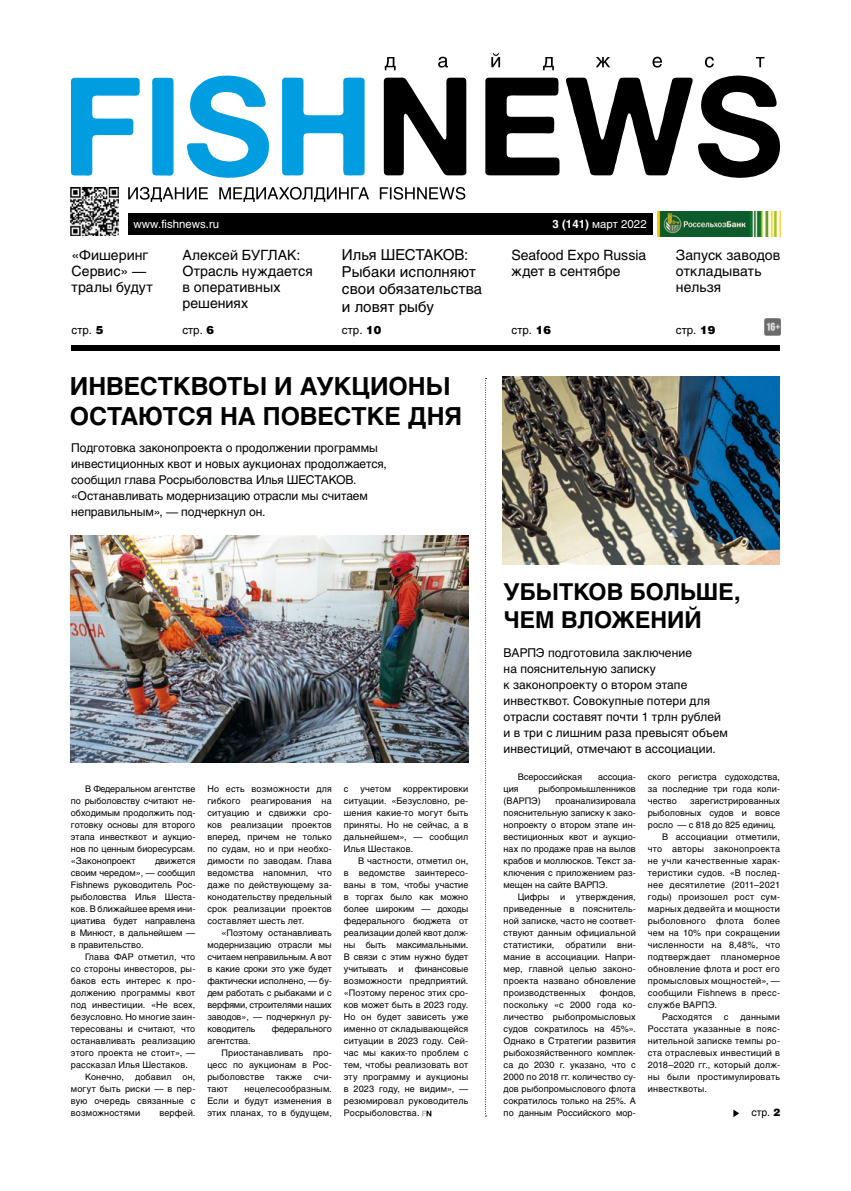
<style>
.page{position:relative;width:851px;height:1191px;background:#fff}
.page>*{position:absolute;margin:0;border:0;box-sizing:border-box;transform-origin:0 0}
.t1{font:700 24.7px/29.9px "Helios C";letter-spacing:-.005em;color:#000}
.t2{font:700 23.1px/28px "Helios C";color:#000}
.t3{font:14.9px/17px "Helios C";color:#000}
.t4{font:14px/16px "Helios C";color:#000}
.t5{font:12px/16px "Helios C";color:#000}
.t6{font:11.3px "Helios C";color:#fff}
.t7{font:11.3px "Helios C";color:#000}
.t8{font:10.4px "Helios C";color:#000}
.t9{font:9px/12px "Helios C";letter-spacing:.015em;color:#000;text-align:justify}
.t10{font:9px "Helios C";letter-spacing:-.01em;color:#000}
.s1{font-weight:700}
.s2{font-family:"Helios Black C"}
</style>
<div class="page">
<div style="left:71px;top:345px;width:708px;height:5px;background:#000"></div>
<svg style="left:71px;top:78px;width:69px;height:98px"></svg>
<svg style="left:152px;top:78px;width:22px;height:98px"></svg>
<svg style="left:187px;top:75px;width:82px;height:103px"></svg>
<svg style="left:282px;top:78px;width:82px;height:97px"></svg>
<svg style="left:384px;top:78px;width:82px;height:97px"></svg>
<svg style="left:485px;top:78px;width:74px;height:97px"></svg>
<svg style="left:566px;top:75px;width:214px;height:103px"></svg>
<svg style="left:385px;top:57px;width:10px;height:13px"></svg>
<svg style="left:438px;top:57px;width:10px;height:11px"></svg>
<svg style="left:491px;top:53px;width:9px;height:14px"></svg>
<svg style="left:543px;top:57px;width:11px;height:13px"></svg>
<svg style="left:596px;top:57px;width:14px;height:10px"></svg>
<svg style="left:652px;top:57px;width:10px;height:11px"></svg>
<svg style="left:704px;top:57px;width:9px;height:11px"></svg>
<svg style="left:755px;top:57px;width:9px;height:10px"></svg>
<svg style="left:485px;top:378px;width:1px;height:738px"></svg>
<svg style="left:733px;top:1109px;width:6px;height:8px"></svg>
<div style="left:128px;top:213px;width:524px;height:22px;background:#000"></div>
<img style="left:764px;top:319px;width:16px;height:16px">
<svg style="left:128px;top:187px;width:337px;height:15px"></svg>
<img style="left:71px;top:187px;width:48px;height:48px">
<img style="left:71px;top:535px;width:397px;height:227px">
<img style="left:503px;top:377px;width:276px;height:187px">
<img style="left:657px;top:212px;width:123px;height:25px">
<svg style="left:422px;top:1110px;width:9px;height:6px"></svg>
<p class="t6" style="left:133px;top:217px;width:87px">www.fishnews.ru</p>
<p class="t6" style="left:552px;top:217px;width:96px"><span class="s1">3 (141)</span> март 2022</p>
<h3 class="t4" style="left:72px;top:247px;width:83px">«Фишеринг<br>Сервис» — тралы будут</h3>
<h3 class="t3" style="left:342px;top:246px;width:142px">Илья ШЕСТАКОВ:<br>Рыбаки исполняют свои обязательства и ловят рыбу</h3>
<h3 class="t4" style="left:511px;top:247px;width:136px">Seafood Expo Russia ждет в сентябре</h3>
<h3 class="t4" style="left:675px;top:247px;width:106px">Запуск заводов откладывать нельзя</h3>
<h3 class="t4" style="left:182px;top:247px;width:132px">Алексей БУГЛАК:<br>Отрасль нуждается в оперативных решениях</h3>
<p class="t7" style="left:72px;top:323px;width:33px">стр. <span class="s2">5</span></p>
<p class="t7" style="left:182px;top:323px;width:33px">стр. <span class="s2">6</span></p>
<p class="t7" style="left:342px;top:323px;width:41px">стр. <span class="s2">10</span></p>
<p class="t7" style="left:511px;top:323px;width:41px">стр. <span class="s2">16</span></p>
<p class="t7" style="left:675px;top:323px;width:41px">стр. <span class="s2">19</span></p>
<h1 class="t1" style="left:70px;top:371px;width:393px">ИНВЕСТКВОТЫ И АУКЦИОНЫ<br>ОСТАЮТСЯ НА ПОВЕСТКЕ ДНЯ</h1>
<h3 class="t5" style="left:71px;top:439px;width:317px">Подготовка законопроекта о продолжении программы инвестиционных квот и новых аукционах продолжается, сообщил глава Росрыболовства Илья ШЕСТАКОВ. «Останавливать модернизацию отрасли мы считаем неправильным», — подчеркнул он.</h3>
<p class="t9" style="left:71px;top:783px;width:126px;text-indent:14px">В Федеральном агентстве по рыболовству считают не&shy;обходимым продолжить под&shy;готовку основы для второго этапа инвестквот и аукцио&shy;нов по ценным биоресурсам. «Законопроект</p>
<p class="t9" style="left:71px;top:855px;width:126px;text-indent:84px">движется своим чередом», — сообщил Fishnews руководитель Рос&shy;рыболовства Илья Шеста&shy;ков. В ближайшее время ини&shy;циатива будет направлена в Минюст, в дальнейшем — в правительство.</p>
<p class="t9" style="left:85px;top:951px;width:112px">Глава ФАР отметил, что</p>
<p class="t9" style="left:71px;top:963px;width:126px">со стороны инвесторов, ры-</p>
<p class="t9" style="left:71px;top:975px;width:126px">баков есть интерес к про-</p>
<p class="t9" style="left:71px;top:987px;width:126px">должению программы квот</p>
<p class="t9" style="left:71px;top:999px;width:126px">под инвестиции. «Не всех,</p>
<p class="t9" style="left:71px;top:1011px;width:126px">безусловно. Но многие заин-</p>
<p class="t9" style="left:71px;top:1023px;width:126px">тересованы и считают, что</p>
<p class="t9" style="left:71px;top:1035px;width:126px">останавливать реализацию</p>
<p class="t9" style="left:71px;top:1047px;width:126px">этого проекта не стоит», —</p>
<p class="t9" style="left:71px;top:1059px;width:118px">рассказал Илья Шестаков.</p>
<p class="t9" style="left:85px;top:1071px;width:112px">Конечно, добавил он,</p>
<p class="t9" style="left:71px;top:1083px;width:126px">могут быть риски — в пер-</p>
<p class="t9" style="left:71px;top:1095px;width:126px">вую очередь связанные с</p>
<p class="t9" style="left:71px;top:1107px;width:71px">возможностями</p>
<p class="t9" style="left:159px;top:1107px;width:37px">верфей.</p>
<p class="t9" style="left:207px;top:783px;width:126px">Но есть возможности для гибкого реагирования на ситуацию и сдвижки сро&shy;ков реализации проектов вперед, причем не только по судам, но и при необхо&shy;димости по заводам. Глава ведомства напомнил, что даже по действующему за&shy;конодательству предельный срок реализации проектов составляет шесть лет.</p>
<p class="t9" style="left:207px;top:927px;width:126px;text-indent:14px">«Поэтому останавливать модернизацию отрасли мы считаем неправильным. А вот в какие сроки это уже будет фактически исполнено, — бу&shy;дем работать с рыбаками и с верфями, строителями наших заводов», — подчеркнул ру&shy;ководитель</p>
<p class="t10" style="left:272px;top:1023px;width:61px">федерального</p>
<p class="t10" style="left:207px;top:1035px;width:45px">агентства.</p>
<p class="t9" style="left:221px;top:1047px;width:112px">Приостанавливать про-</p>
<p class="t9" style="left:207px;top:1059px;width:126px">цесс по аукционам в Рос-</p>
<p class="t9" style="left:207px;top:1071px;width:59px">рыболовстве</p>
<p class="t9" style="left:276px;top:1071px;width:27px">также</p>
<p class="t9" style="left:314px;top:1071px;width:20px">счи-</p>
<p class="t9" style="left:207px;top:1083px;width:22px">тают</p>
<p class="t9" style="left:207px;top:1083px;width:126px;text-indent:37px">нецелесообразным.<br>Если и будут изменения в этих планах, то в будущем,</p>
<p class="t9" style="left:344px;top:783px;width:126px;text-indent:59px">корректировки ситуации. «Безусловно, ре&shy;шения какие-то могут быть приняты. Но не сейчас, а в дальнейшем», — сообщил Илья Шестаков.</p>
<p class="t9" style="left:344px;top:855px;width:126px;text-indent:14px">В частности, отметил он, в ведомстве заинтересо&shy;ваны в том, чтобы участие в торгах было как можно более широким — доходы федерального бюджета от реализации долей квот долж&shy;ны быть максимальными.<br>В связи с этим нужно будет учитывать и финансовые возможности предприятий. «Поэтому перенос этих сро&shy;ков может быть в 2023 году.<br>Но он будет зависеть уже именно от складывающейся ситуации в 2023 году. Сей&shy;час мы каких-то проблем с тем, чтобы реализовать вот эту программу и аукционы в 2023 году, не видим», — резюмировал руководитель Росрыболовства.</p>
<p class="t9" style="left:344px;top:783px;width:6px">с</p>
<p class="t9" style="left:360px;top:783px;width:32px">учетом</p>
<h2 class="t2" style="left:503px;top:578px;width:238px">УБЫТКОВ БОЛЬШЕ,<br>ЧЕМ ВЛОЖЕНИЙ</h2>
<h3 class="t5" style="left:503px;top:645px;width:226px">ВАРПЭ подготовила заключение<br>на пояснительную записку<br>к законопроекту о втором этапе инвестквот. Совокупные потери для отрасли составят почти 1 трлн рублей и в три с лишним раза превысят объем инвестиций, отмечают в ассоциации.</h3>
<p class="t9" style="left:517px;top:771px;width:66px">Всероссийская</p>
<p class="t9" style="left:598px;top:771px;width:39px">ассоциа-</p>
<p class="t9" style="left:503px;top:783px;width:134px;text-indent:35px">рыбопромышленников (ВАРПЭ)</p>
<p class="t9" style="left:503px;top:783px;width:17px">ция</p>
<p class="t9" style="left:503px;top:795px;width:134px;text-indent:52px">проанализировала пояснительную записку к зако&shy;нопроекту о втором этапе ин&shy;вестиционных квот и аукцио&shy;нах по продаже прав на вылов крабов и моллюсков. Текст за&shy;ключения с приложением раз&shy;мещен на сайте ВАРПЭ.</p>
<p class="t9" style="left:503px;top:891px;width:134px;text-indent:14px">Цифры и утверждения, приведенные в пояснитель&shy;ной записке, часто не соответ&shy;ствуют данным официальной статистики, обратили вни&shy;мание в ассоциации. Напри&shy;мер, главной целью законо&shy;проекта названо обновление производственных</p>
<p class="t9" style="left:503px;top:987px;width:134px;text-indent:96px">фондов, поскольку «с 2000 года ко&shy;личество рыбопромысловых судов сократилось на 45%».<br>Однако в Стратегии развития рыбохозяйственного комплек&shy;са до 2030 г. указано, что с 2000 по 2018 гг. количество су&shy;дов рыбопромыслового флота сократилось только на 25%. А по данным Российского мор-</p>
<p class="t9" style="left:647px;top:771px;width:134px">ского регистра судоходства, за последние три года коли&shy;чество</p>
<p class="t9" style="left:690px;top:795px;width:91px">зарегистрированных</p>
<p class="t9" style="left:647px;top:807px;width:134px">рыболовных судов и вовсе</p>
<p class="t9" style="left:647px;top:819px;width:130px">росло — с 818 до 825 единиц.</p>
<p class="t9" style="left:662px;top:831px;width:119px">В ассоциации отметили,</p>
<p class="t9" style="left:647px;top:843px;width:134px">что авторы законопроекта</p>
<p class="t9" style="left:647px;top:855px;width:134px">не учли качественные харак-</p>
<p class="t9" style="left:647px;top:867px;width:134px">теристики судов. «В послед-</p>
<p class="t9" style="left:647px;top:879px;width:134px">нее десятилетие (2011–2021</p>
<p class="t9" style="left:647px;top:891px;width:134px">годы) произошел рост сум-</p>
<p class="t9" style="left:647px;top:903px;width:134px">марных дедвейта и мощности</p>
<p class="t9" style="left:647px;top:915px;width:134px">рыболовного флота более</p>
<p class="t9" style="left:647px;top:927px;width:134px">чем на 10% при сокращении</p>
<p class="t9" style="left:647px;top:939px;width:134px">численности на 8,48%, что</p>
<p class="t9" style="left:647px;top:951px;width:134px">подтверждает планомерное</p>
<p class="t9" style="left:647px;top:963px;width:134px">обновление флота и рост его</p>
<p class="t9" style="left:647px;top:975px;width:134px">промысловых мощностей», —</p>
<p class="t9" style="left:647px;top:987px;width:134px">сообщили Fishnews в пресс-</p>
<p class="t9" style="left:647px;top:999px;width:71px">службе ВАРПЭ.</p>
<p class="t9" style="left:662px;top:1011px;width:52px">Расходятся</p>
<p class="t9" style="left:723px;top:1011px;width:6px">с</p>
<p class="t9" style="left:647px;top:1011px;width:134px;text-indent:92px">данными Росстата указанные в пояс&shy;нительной записке темпы ро&shy;ста отраслевых инвестиций в 2018–2020 гг., который долж&shy;ны были простимулировать инвестквоты.</p>
<p class="t8" style="left:751px;top:1106px;width:30px">стр. <span class="s2">2</span></p>
</div>
